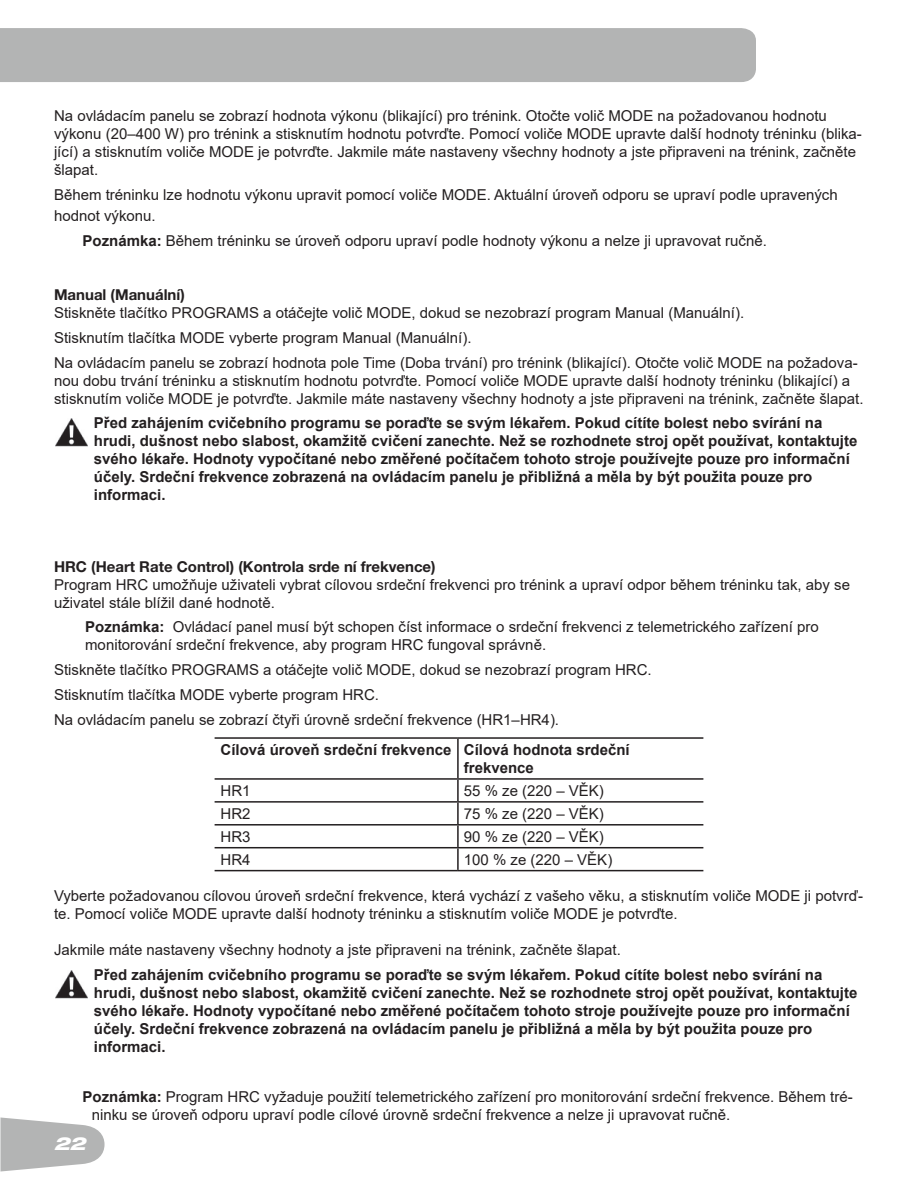
<style>
.page{position:relative;width:918px;height:1188px;background:#fff}
.page>*{position:absolute;margin:0;border:0;box-sizing:border-box;transform-origin:0 0}
.t1{font:italic 800 expanded 18px "Helvetica Neue";color:#fff}
.t2{font:15px/18px "Arial";color:#231f20}
.t3{font:700 15px/18px "Arial";color:#231f20}
.t4{font:700 15px "Helvetica Neue";color:#231f20}
.s1{font-weight:700}
</style>
<div class="page">
<div style="left:0;top:28px;width:756px;height:54px;background:#b3b4b4"></div>
<svg style="left:0;top:1118px;width:105px;height:54px"></svg>
<img style="left:56px;top:419px;width:31px;height:28px">
<hr style="left:215px;top:737px;width:243px;height:2px;background:#231f20">
<hr style="left:458px;top:737px;width:245px;height:2px;background:#231f20">
<hr style="left:457px;top:739px;width:2px;height:39px;background:#231f20">
<hr style="left:215px;top:778px;width:243px;height:2px;background:#231f20">
<hr style="left:458px;top:778px;width:245px;height:2px;background:#231f20">
<hr style="left:457px;top:780px;width:2px;height:21px;background:#231f20">
<hr style="left:215px;top:801px;width:243px;height:2px;background:#231f20">
<hr style="left:458px;top:801px;width:245px;height:2px;background:#231f20">
<hr style="left:457px;top:803px;width:2px;height:21px;background:#231f20">
<hr style="left:215px;top:824px;width:243px;height:2px;background:#231f20">
<hr style="left:458px;top:824px;width:245px;height:2px;background:#231f20">
<hr style="left:457px;top:826px;width:2px;height:21px;background:#231f20">
<hr style="left:215px;top:847px;width:243px;height:1px;background:#231f20">
<hr style="left:458px;top:847px;width:245px;height:1px;background:#231f20">
<hr style="left:457px;top:848px;width:2px;height:22px;background:#231f20">
<hr style="left:215px;top:870px;width:243px;height:1px;background:#231f20">
<hr style="left:458px;top:870px;width:245px;height:1px;background:#231f20">
<img style="left:56px;top:970px;width:31px;height:29px">
<p class="t2" style="left:54px;top:107px;width:809px">Na ovládacím panelu se zobrazí hodnota výkonu (blikající) pro trénink. Otočte volič MODE na požadovanou hodnotu výkonu (20–400 W) pro trénink a stisknutím hodnotu potvrďte. Pomocí voliče MODE upravte další hodnoty tréninku (blika&shy;jící) a stisknutím voliče MODE je potvrďte. Jakmile máte nastaveny všechny hodnoty a jste připraveni na trénink, začněte šlapat.</p>
<p class="t2" style="left:54px;top:184px;width:785px;line-height:21.6px">Během tréninku lze hodnotu výkonu upravit pomocí voliče MODE. Aktuální úroveň odporu se upraví podle upravených hodnot výkonu.</p>
<p class="t2" style="left:82px;top:232px;width:686px"><span class="s1">Poznámka:</span> Během tréninku se úroveň odporu upraví podle hodnoty výkonu a nelze ji upravovat ručně.</p>
<p class="t4" style="left:54px;top:286px;width:132px">Manual (Manuální)</p>
<p class="t2" style="left:54px;top:300px;width:805px;line-height:24.8px">Stiskněte tlačítko PROGRAMS a otáčejte volič MODE, dokud se nezobrazí program Manual (Manuální).<br>Stisknutím tlačítka MODE vyberte program Manual (Manuální).<br>Na ovládacím panelu se zobrazí hodnota pole Time (Doba trvání) pro trénink (blikající). Otočte volič MODE na požadova-</p>
<p class="t2" style="left:54px;top:371px;width:811px">nou dobu trvání tréninku a stisknutím hodnotu potvrďte. Pomocí voliče MODE upravte další hodnoty tréninku (blikající) a stisknutím voliče MODE je potvrďte. Jakmile máte nastaveny všechny hodnoty a jste připraveni na trénink, začněte šlapat.</p>
<p class="t3" style="left:94px;top:414px;width:765px">Před zahájením cvičebního programu se poraďte se svým lékařem. Pokud cítíte bolest nebo svírání na hrudi, dušnost nebo slabost, okamžitě cvičení zanechte. Než se rozhodnete stroj opět používat, kontaktujte svého lékaře. Hodnoty vypočítané nebo změřené počítačem tohoto stroje používejte pouze pro informační účely. Srdeční frekvence zobrazená na ovládacím panelu je přibližná a měla by být použita pouze pro informaci.</p>
<p class="t4" style="left:54px;top:557px;width:383px">HRC (Heart Rate Control) (Kontrola srdeční frekvence)</p>
<p class="t2" style="left:54px;top:575px;width:798px">Program HRC umožňuje uživateli vybrat cílovou srdeční frekvenci pro trénink a upraví odpor během tréninku tak, aby se uživatel stále blížil dané hodnotě.</p>
<p class="t2" style="left:85px;top:618px;width:735px"><span class="s1">Poznámka:</span> Ovládací panel musí být schopen číst informace o srdeční frekvenci z telemetrického zařízení pro monitorování srdeční frekvence, aby program HRC fungoval správně.</p>
<p class="t2" style="left:54px;top:657px;width:599px;line-height:24.8px">Stiskněte tlačítko PROGRAMS a otáčejte volič MODE, dokud se nezobrazí program HRC.<br>Stisknutím tlačítka MODE vyberte program HRC.<br>Na ovládacím panelu se zobrazí čtyři úrovně srdeční frekvence (HR1–HR4).</p>
<p class="t3" style="left:464px;top:741px;width:167px;text-indent:-243px">Cílová úroveň srdeční frekvence Cílová hodnota srdeční frekvence</p>
<p class="t2" style="left:221px;top:782px;width:31px">HR1</p>
<p class="t2" style="left:464px;top:782px;width:142px">55 % ze (220 – VĚK)</p>
<p class="t2" style="left:221px;top:804px;width:31px">HR2</p>
<p class="t2" style="left:464px;top:804px;width:142px">75 % ze (220 – VĚK)</p>
<p class="t2" style="left:221px;top:827px;width:31px">HR3</p>
<p class="t2" style="left:464px;top:827px;width:142px">90 % ze (220 – VĚK)</p>
<p class="t2" style="left:221px;top:850px;width:31px">HR4</p>
<p class="t2" style="left:464px;top:850px;width:150px">100 % ze (220 – VĚK)</p>
<p class="t2" style="left:54px;top:887px;width:811px">Vyberte požadovanou cílovou úroveň srdeční frekvence, která vychází z vašeho věku, a stisknutím voliče MODE ji potvrď&shy;te. Pomocí voliče MODE upravte další hodnoty tréninku a stisknutím voliče MODE je potvrďte.</p>
<p class="t2" style="left:54px;top:941px;width:568px">Jakmile máte nastaveny všechny hodnoty a jste připraveni na trénink, začněte šlapat.</p>
<p class="t3" style="left:94px;top:966px;width:765px">Před zahájením cvičebního programu se poraďte se svým lékařem. Pokud cítíte bolest nebo svírání na hrudi, dušnost nebo slabost, okamžitě cvičení zanechte. Než se rozhodnete stroj opět používat, kontaktujte svého lékaře. Hodnoty vypočítané nebo změřené počítačem tohoto stroje používejte pouze pro informační účely. Srdeční frekvence zobrazená na ovládacím panelu je přibližná a měla by být použita pouze pro informaci.</p>
<p class="t2" style="left:92px;top:1087px;width:763px;text-indent:-9px"><span class="s1">Poznámka:</span> Program HRC vyžaduje použití telemetrického zařízení pro monitorování srdeční frekvence. Během tré&shy;ninku se úroveň odporu upraví podle cílové úrovně srdeční frekvence a nelze ji upravovat ručně.</p>
<p class="t1" style="left:54px;top:1132px;width:33px">22</p>
</div>
